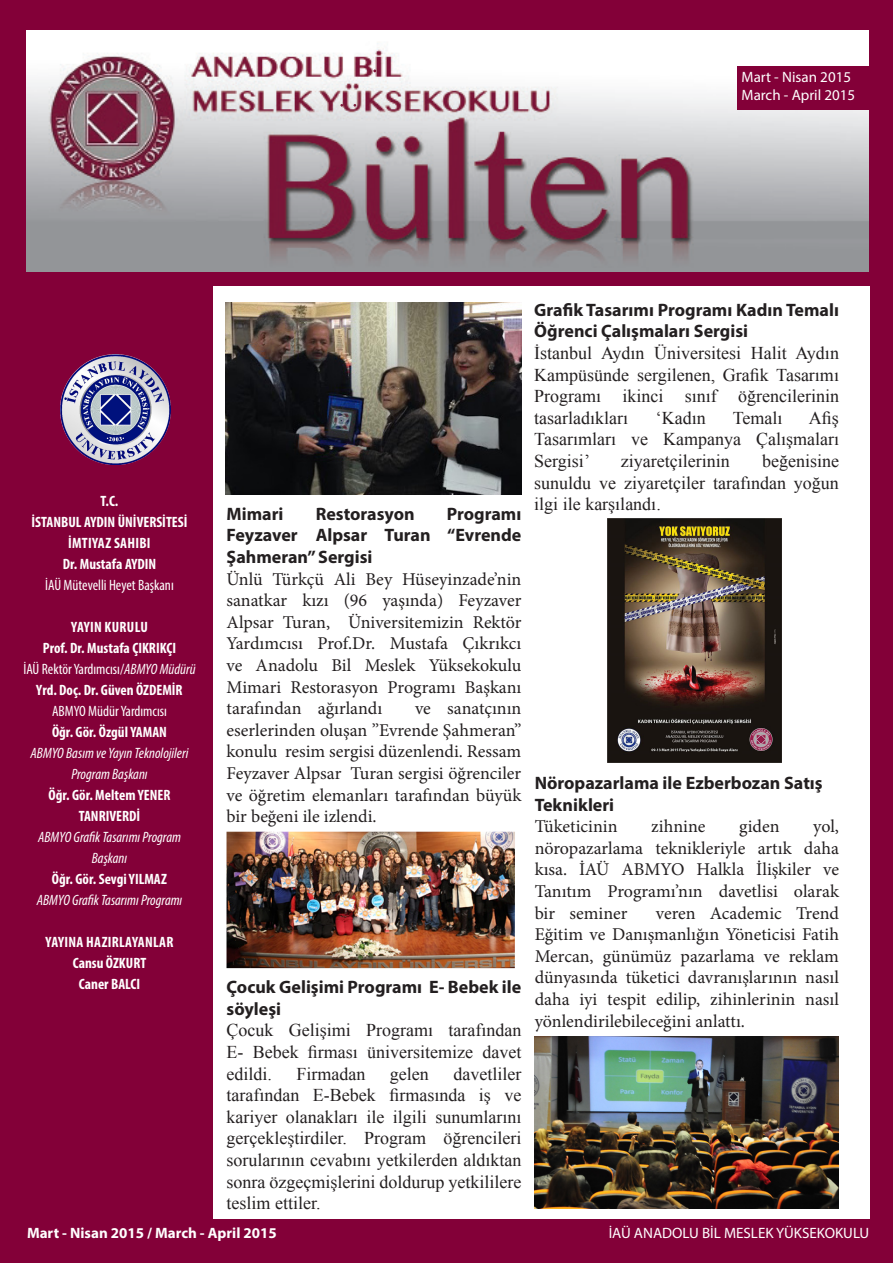
<style>
.page{position:relative;width:893px;height:1263px;background:#fff}
.page>*{position:absolute;margin:0;border:0;box-sizing:border-box;transform-origin:0 0}
.t1{font:18px/21.6px "Minion Pro";color:#231f20;text-align:justify}
.t2{font:18px/21.6px "Times New Roman";color:#231f20;text-align:justify}
.t3{font:700 18px/21.6px "Myriad Pro";color:#231f20}
.t4{font:700 condensed 15px "Myriad Pro";color:#fff}
.t5{font:italic condensed 15px/21px "Myriad Pro";color:#fff;text-align:center}
.t6{font:condensed 15px "Myriad Pro";color:#fff}
.t7{font:15px "Myriad Pro";color:#fff}
.t8{font:700 condensed 15px "Myriad Pro";letter-spacing:.02em;color:#fff}
.t9{font:700 15px "Myriad Pro";color:#fff}
.s1{font-style:italic}
</style>
<div class="page">
<div style="left:0;top:0;width:892px;height:1263px;background:#830038"></div>
<img style="left:26px;top:31px;width:842px;height:240px">
<div style="left:27px;top:286px;width:842px;height:933px;background:#fff"></div>
<div style="left:24px;top:285px;width:188px;height:935px;background:#830038"></div>
<img style="left:60px;top:354px;width:111px;height:111px">
<div style="left:737px;top:66px;width:133px;height:43px;background:#830038"></div>
<img style="left:607px;top:518px;width:175px;height:244px">
<img style="left:227px;top:832px;width:288px;height:136px">
<img style="left:225px;top:302px;width:296px;height:192px">
<img style="left:535px;top:1037px;width:304px;height:172px">
<p class="t7" style="left:741px;top:68px;width:111px">Mart - Nisan 2015</p>
<p class="t7" style="left:741px;top:86px;width:115px">March - April 2015</p>
<p class="t4" style="left:101px;top:491px;width:19px">T.C.</p>
<p class="t4" style="left:32px;top:512px;width:157px">İSTANBUL AYDIN ÜNİVERSİTESİ</p>
<p class="t8" style="left:68px;top:533px;width:84px">İMTIYAZ SAHIBI</p>
<p class="t4" style="left:63px;top:554px;width:95px">Dr. Mustafa AYDIN</p>
<p class="t6" style="left:45px;top:576px;width:130px">İAÜ Mütevelli Heyet Başkanı</p>
<p class="t8" style="left:71px;top:617px;width:78px">YAYIN KURULU</p>
<p class="t4" style="left:43px;top:638px;width:135px">Prof. Dr. Mustafa ÇIKRIKÇI</p>
<p class="t6" style="left:23px;top:660px;width:174px">İAÜ Rektör Yardımcısı/<span class="s1">ABMYO Müdürü</span></p>
<p class="t4" style="left:36px;top:680px;width:148px">Yrd. Doç. Dr. Güven ÖZDEMİR</p>
<p class="t6" style="left:52px;top:702px;width:116px">ABMYO Müdür Yardımcısı</p>
<p class="t4" style="left:52px;top:722px;width:116px">Öğr. Gör. Özgül YAMAN</p>
<p class="t5" style="left:31px;top:742px;width:159px">ABMYO Basım ve Yayın Teknolojileri<br>Program Başkanı</p>
<p class="t4" style="left:49px;top:785px;width:123px">Öğr. Gör. Meltem YENER</p>
<p class="t4" style="left:79px;top:806px;width:63px">TANRIVERDİ</p>
<p class="t5" style="left:38px;top:826px;width:144px">ABMYO Grafik Tasarımı Program<br>Başkanı</p>
<p class="t4" style="left:52px;top:869px;width:117px">Öğr. Gör. Sevgi YILMAZ</p>
<p class="t5" style="left:37px;top:889px;width:147px">ABMYO Grafik Tasarımı Programı</p>
<p class="t8" style="left:46px;top:932px;width:129px">YAYINA HAZIRLAYANLAR</p>
<p class="t4" style="left:73px;top:953px;width:75px">Cansu ÖZKURT</p>
<p class="t4" style="left:79px;top:974px;width:63px">Caner BALCI</p>
<p class="t3" style="left:227px;top:502px;width:59px">Mimari</p>
<p class="t3" style="left:316px;top:502px;width:100px">Restorasyon</p>
<p class="t3" style="left:227px;top:502px;width:296px;text-align:justify;text-indent:220px">Programı Feyzaver Alpsar Turan “Evrende Şahmeran’’ Sergisi</p>
<p class="t1" style="left:227px;top:568px;width:296px">Ünlü Türkçü Ali Bey Hüseyinzade’nin sanatkar kızı (96 yaşında) Feyzaver Alpsar Turan, Üniversitemizin Rektör Yardımcısı Prof.Dr. Mustafa Çıkrıkcı ve Anadolu Bil Meslek Yüksekokulu Mimari Restorasyon Programı Başkanı tarafından ağırlandı</p>
<p class="t1" style="left:227px;top:698px;width:296px;text-indent:188px">ve sanatçının eserlerinden oluşan ’’Evrende Şahmeran’’ konulu resim sergisi düzenlendi. Ressam Feyzaver Alpsar Turan sergisi öğrenciler ve öğretim elemanları tarafından büyük bir beğeni ile izlendi.</p>
<p class="t3" style="left:227px;top:976px;width:296px">Çocuk Gelişimi Programı E- Bebek ile söyleşi</p>
<p class="t2" style="left:227px;top:1019px;width:296px">Çocuk Gelişimi Programı tarafından E- Bebek firması üniversitemize davet edildi.</p>
<p class="t2" style="left:227px;top:1062px;width:296px;text-indent:227px">davetliler tarafından E-Bebek firmasında iş ve kariyer olanakları ile ilgili sunumlarını gerçekleştirdiler. Program öğrencileri sorularının cevabını yetkilerden aldıktan sonra özgeçmişlerini doldurup yetkililere teslim ettiler.</p>
<p class="t2" style="left:296px;top:1062px;width:70px">Firmadan</p>
<p class="t2" style="left:390px;top:1062px;width:40px">gelen</p>
<p class="t3" style="left:534px;top:298px;width:306px">Grafik Tasarımı Programı Kadın Temalı<br>Öğrenci Çalışmaları Sergisi</p>
<p class="t2" style="left:534px;top:342px;width:306px">İstanbul Aydın Üniversitesi Halit Aydın Kampüsünde sergilenen, Grafik Tasarımı Programı ikinci sınıf öğrencilerinin tasarladıkları</p>
<p class="t2" style="left:534px;top:407px;width:306px;text-indent:275px">Afiş Tasarımları ve Kampanya Çalışmaları Sergisi’</p>
<p class="t2" style="left:656px;top:407px;width:51px">‘Kadın</p>
<p class="t2" style="left:733px;top:407px;width:51px">Temalı</p>
<p class="t2" style="left:534px;top:450px;width:306px;text-indent:228px">beğenisine sunuldu ve ziyaretçiler tarafından yoğun ilgi ile karşılandı.</p>
<p class="t2" style="left:621px;top:450px;width:110px">ziyaretçilerinin</p>
<p class="t3" style="left:535px;top:771px;width:289px">Nöropazarlama ile Ezberbozan Satış<br>Teknikleri</p>
<p class="t1" style="left:535px;top:816px;width:84px">Tüketicinin</p>
<p class="t1" style="left:651px;top:816px;width:56px">zihnine</p>
<p class="t1" style="left:739px;top:816px;width:42px">giden</p>
<p class="t1" style="left:535px;top:816px;width:306px;text-indent:278px">yol, nöropazarlama teknikleriyle artık daha kısa. İAÜ ABMYO Halkla İlişkiler ve Tanıtım Programı’nın davetlisi olarak bir seminer</p>
<p class="t1" style="left:535px;top:902px;width:306px;text-indent:121px">veren Academic Trend Eğitim ve Danışmanlığın Yöneticisi Fatih Mercan, günümüz pazarlama ve reklam dünyasında tüketici davranışlarının nasıl daha iyi tespit edilip, zihinlerinin nasıl yönlendirilebileceğini anlattı.</p>
<p class="t9" style="left:27px;top:1223px;width:251px">Mart - Nisan 2015 / March - April 2015</p>
<p class="t7" style="left:609px;top:1224px;width:262px">İAÜ ANADOLU BİL MESLEK YÜKSEKOKULU</p>
</div>
